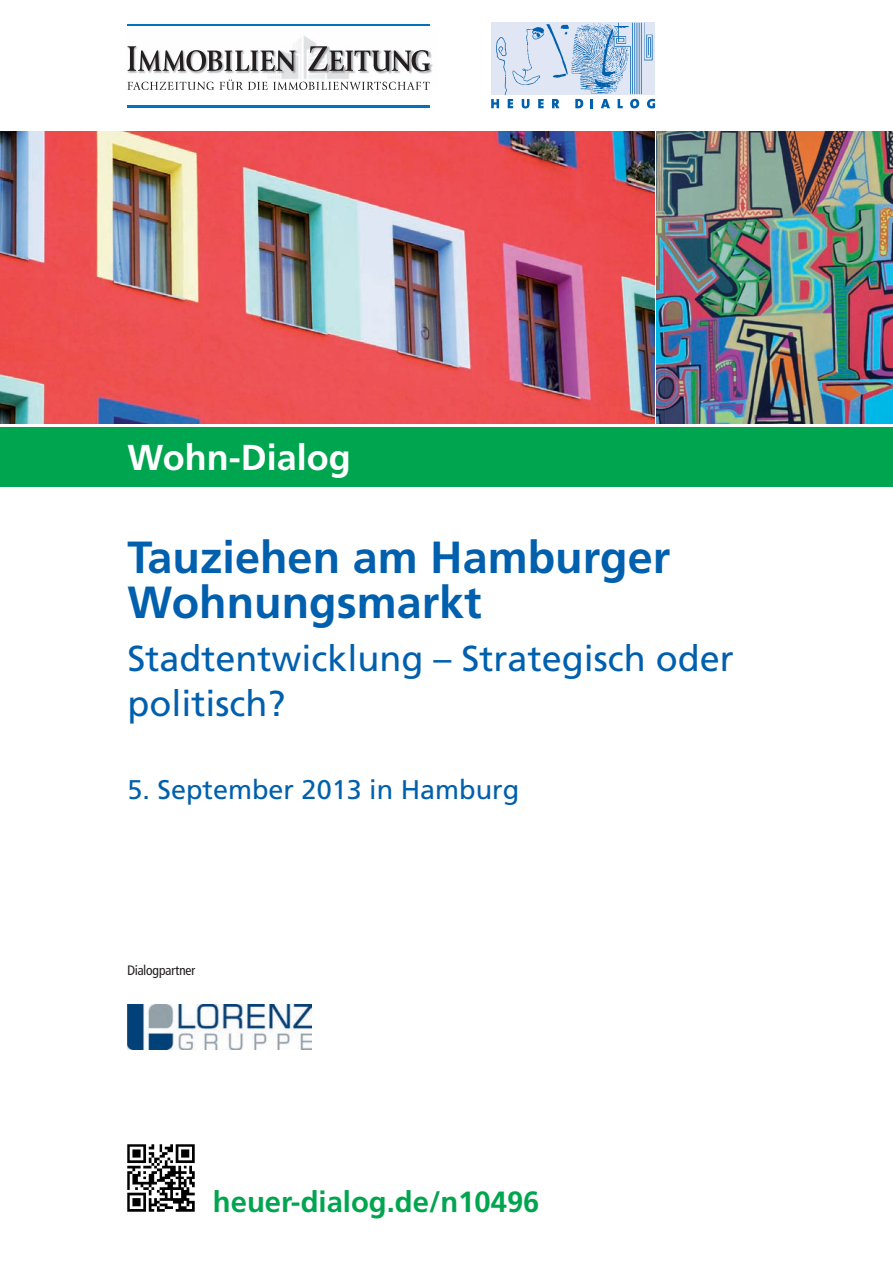
<style>
.page{position:relative;width:893px;height:1263px;background:#fff}
.page>*{position:absolute;margin:0;border:0;box-sizing:border-box;transform-origin:0 0}
.t1{font:700 45px/45px "Frutiger";color:#0160ae}
.t2{font:36px/45px "Frutiger";color:#0160ae}
.t3{font:700 36px "Frutiger";color:#fff}
.t4{font:700 29.25px "Frutiger";color:#00a54f}
.t5{font:27px "Frutiger";color:#0160ae}
.t6{font:13.5px "Frutiger Condensed BQ";color:#231f20}
</style>
<div class="page">
<img style="left:491px;top:22px;width:165px;height:87px">
<svg style="left:491px;top:99px;width:8px;height:9px"></svg>
<svg style="left:508px;top:99px;width:5px;height:9px"></svg>
<svg style="left:522px;top:99px;width:7px;height:9px"></svg>
<svg style="left:538px;top:99px;width:6px;height:9px"></svg>
<svg style="left:552px;top:99px;width:7px;height:9px"></svg>
<svg style="left:575px;top:99px;width:8px;height:9px"></svg>
<svg style="left:590px;top:99px;width:3px;height:9px"></svg>
<svg style="left:601px;top:99px;width:9px;height:9px"></svg>
<svg style="left:618px;top:99px;width:5px;height:9px"></svg>
<svg style="left:630px;top:99px;width:9px;height:9px"></svg>
<svg style="left:647px;top:99px;width:8px;height:9px"></svg>
<img style="left:127px;top:36px;width:306px;height:47px">
<svg style="left:308px;top:46px;width:122px;height:25px"></svg>
<svg style="left:128px;top:46px;width:168px;height:25px"></svg>
<svg style="left:128px;top:82px;width:86px;height:8px"></svg>
<svg style="left:220px;top:80px;width:210px;height:10px"></svg>
<hr style="left:128px;top:24px;width:302px;height:2px;background:#0073bc">
<hr style="left:127px;top:105px;width:303px;height:2px;background:#0073bc">
<div style="left:0;top:427px;width:893px;height:60px;background:#00a54f"></div>
<img style="left:128px;top:1145px;width:67px;height:67px">
<img style="left:0;top:132px;width:655px;height:291px">
<img style="left:657px;top:132px;width:236px;height:291px">
<img style="left:128px;top:1005px;width:183px;height:45px">
<p class="t3" style="left:128px;top:437px;width:225px">Wohn-Dialog</p>
<p class="t1" style="left:128px;top:534px;width:544px">Tauziehen am Hamburger<br>Wohnungsmarkt</p>
<p class="t2" style="left:128px;top:636px;width:608px">Stadtentwicklung – Strategisch oder politisch?</p>
<p class="t5" style="left:128px;top:774px;width:393px">5. September 2013 in Hamburg</p>
<p class="t6" style="left:128px;top:962px;width:69px">Dialogpartner</p>
<p class="t4" style="left:213px;top:1184px;width:328px">heuer-dialog.de/n10496</p>
</div>
